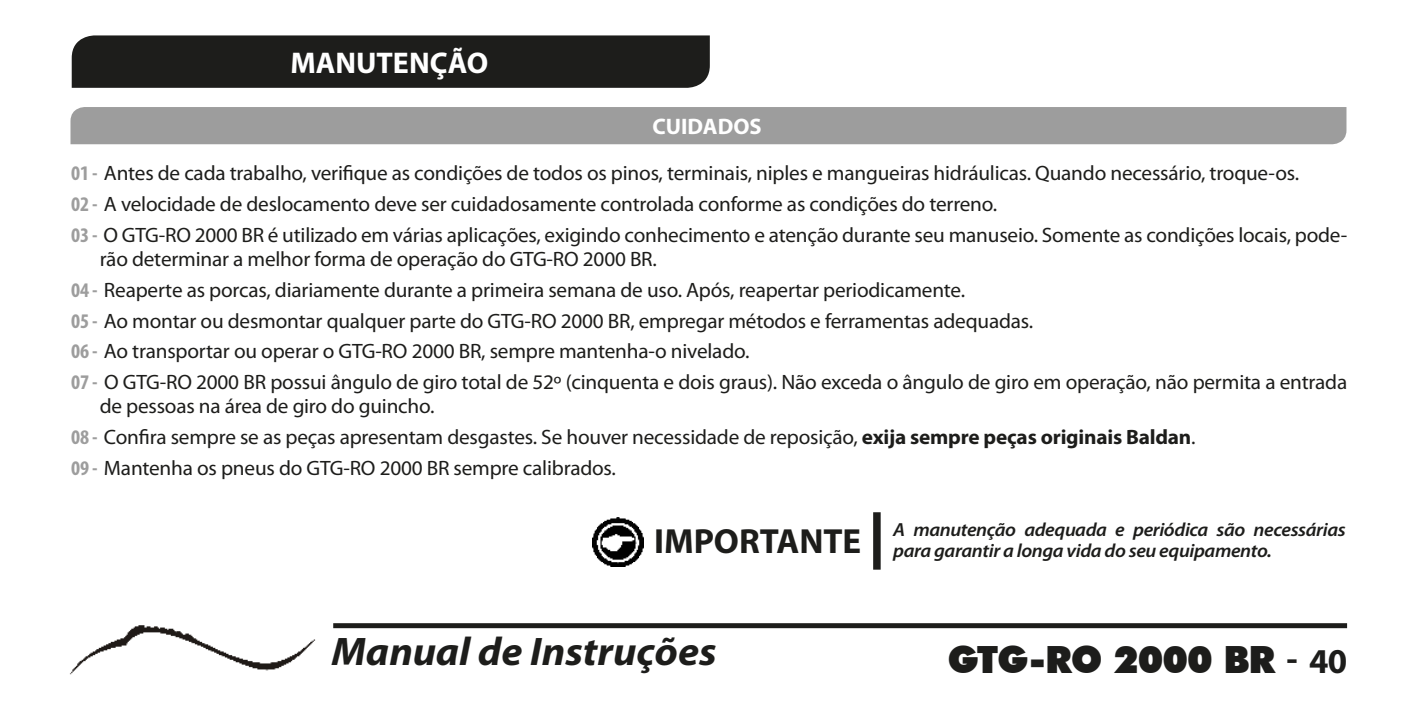
<style>
.page{position:relative;width:1418px;height:709px;background:#fff}
.page>*{position:absolute;margin:0;border:0;box-sizing:border-box;transform-origin:0 0}
.t1{font:italic 700 40px "Myriad Pro";color:#1d1d1b;scale:1.05 1}
.t2{font:900 37.5px "Futura BT";letter-spacing:-.03em;color:#1d1d1b}
.t3{font:700 30px "Myriad Pro";color:#fff}
.t4{font:700 22.5px "Myriad Pro";color:#fff}
.t5{font:20.75px/30.8px "Myriad Pro";letter-spacing:-.01em;color:#1d1d1b}
.t6{font:italic 600 19px/21.2px "Myriad Pro";letter-spacing:-.02em;color:#1d1d1b;scale:1.05 1}
.s1{font-weight:700;font-stretch:condensed;color:#9d9d9d}
.s2{font-weight:700}
.s3{font-family:"Myriad Pro";font-weight:700;font-size:35px}
</style>
<div class="page">
<img style="left:69px;top:625px;width:247px;height:50px">
<div style="left:333px;top:623px;width:1013px;height:5px;background:#1d1d1b"></div>
<div style="left:72px;top:35px;width:637px;height:53px;background:#1d1d1b"></div>
<div style="left:70px;top:107px;width:1276px;height:37px;background:#9d9d9d"></div>
<div style="left:873px;top:512px;width:7px;height:57px;background:#1d1d1b"></div>
<img style="left:592px;top:517px;width:51px;height:49px">
<h3 class="t3" style="left:290px;top:43px;width:199px">MANUTENÇÃO</h3>
<p class="t4" style="left:652px;top:112px;width:111px">CUIDADOS</p>
<p class="t5" style="left:71px;top:158px;width:1277px"><span class="s1">01 -</span> Antes de cada trabalho, verifique as condições de todos os pinos, terminais, niples e mangueiras hidráulicas. Quando necessário, troque-os.<br><span class="s1">02 -</span> A velocidade de deslocamento deve ser cuidadosamente controlada conforme as condições do terreno.<br><span class="s1">03 -</span> O GTG-RO 2000 BR é utilizado em várias aplicações, exigindo conhecimento e atenção durante seu manuseio. Somente as condições locais, pode-</p>
<p class="t5" style="left:71px;top:243px;width:1277px;text-indent:28px">rão determinar a melhor forma de operação do GTG-RO 2000 BR.<br><span class="s1">04 -</span> Reaperte as porcas, diariamente durante a primeira semana de uso. Após, reapertar periodicamente.<br><span class="s1">05 -</span> Ao montar ou desmontar qualquer parte do GTG-RO 2000 BR, empregar métodos e ferramentas adequadas.<br><span class="s1">06 -</span> Ao transportar ou operar o GTG-RO 2000 BR, sempre mantenha-o nivelado.<br><span class="s1">07 -</span> O GTG-RO 2000 BR possui ângulo de giro total de 52º (cinquenta e dois graus). Não exceda o ângulo de giro em operação, não permita a entrada</p>
<p class="t5" style="left:71px;top:390px;width:1125px;text-indent:28px">de pessoas na área de giro do guincho.<br><span class="s1">08 -</span> Confira sempre se as peças apresentam desgastes. Se houver necessidade de reposição, <span class="s2">exija sempre peças originais Baldan</span>.<br><span class="s1">09 -</span> Mantenha os pneus do GTG-RO 2000 BR sempre calibrados.</p>
<p class="t6" style="left:654px;top:518px;width:660px;text-indent:239px">A manutenção adequada e periódica são necessárias<br><sup>IMPORTANTE</sup> para garantir a longa vida do seu equipamento.</p>
<h1 class="t1" style="left:331px;top:625px;width:368px">Manual de Instruções</h1>
<h2 class="t2" style="left:947px;top:636px;width:401px">GTG-RO 2000 BR <span class="s3">- 40</span></h2>
</div>
